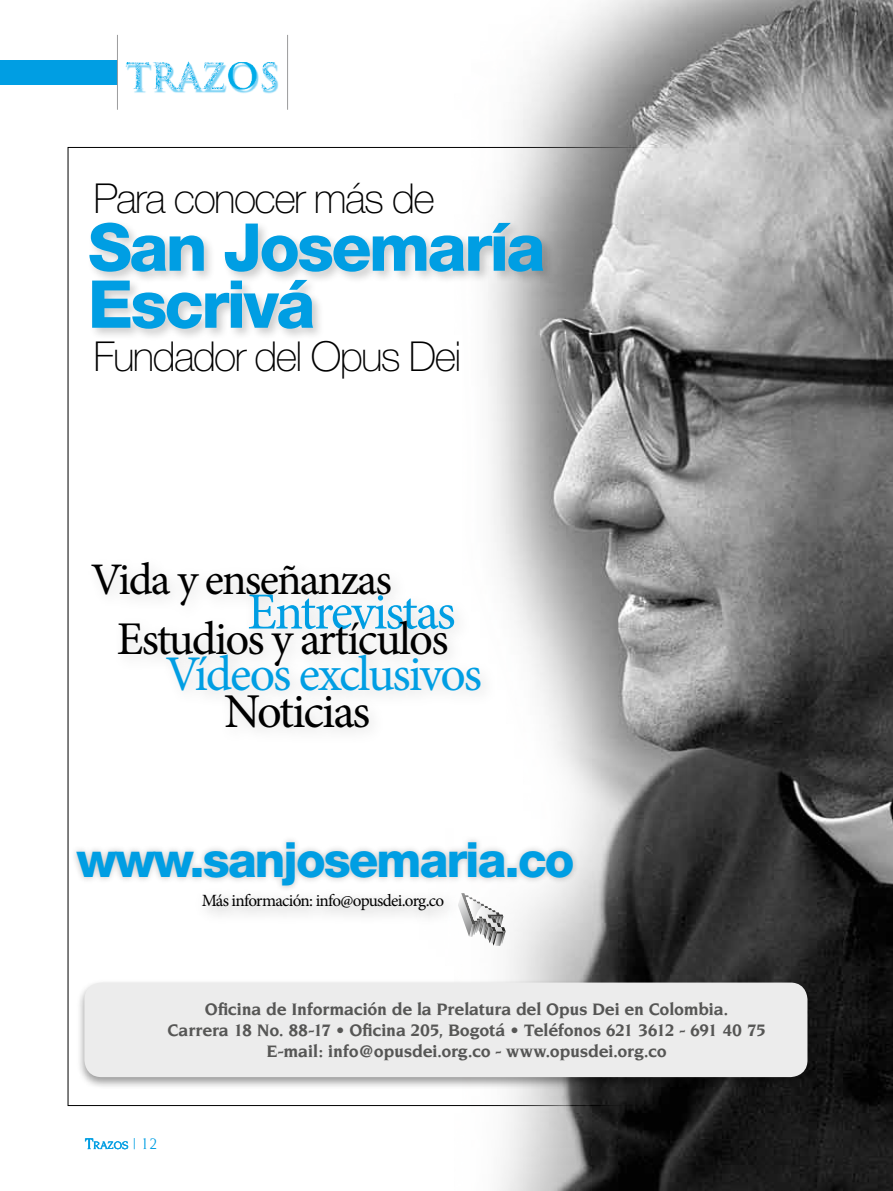
<style>
.page{position:relative;width:893px;height:1191px;background:#fff}
.page>*{position:absolute;margin:0;border:0;box-sizing:border-box;transform-origin:0 0}
.t1{font:800 66px/57px "Helvetica Neue";letter-spacing:-.04em;color:#009ee3}
.t2{font:52.05px "Minion Pro";letter-spacing:-.04em;color:#009ee3}
.t3{font:49.95px "Minion Pro";letter-spacing:-.04em;color:#009ee3}
.t4{font:800 48.6px "Helvetica Neue";letter-spacing:-.04em;color:#009ee3}
.t5{font:48.6px "Minion Pro";letter-spacing:-.04em;color:#000}
.t6{font:46.95px "Minion Pro";letter-spacing:-.04em;color:#000}
.t7{font:45.15px "Minion Pro";letter-spacing:-.04em;color:#000}
.t8{font:100 41.25px "Helvetica Neue";letter-spacing:-.04em;color:#000}
.t9{font:700 18px/21px "Novarese";letter-spacing:-.015em;color:#565655;text-align:center}
.t10{font:17.1px "Minion Pro";letter-spacing:-.04em;color:#000}
.t11{font:11.55px "Novarese";color:#009ee3}
.s1{font-size:16.5px}
.s2{font-size:15px}
</style>
<div class="page">
<img style="left:395px;top:0;width:498px;height:1191px">
<div style="left:87px;top:219px;width:468px;height:122px;background:#000;opacity:.2"></div>
<div style="left:84px;top:553px;width:325px;height:70px;background:#fdfdfd"></div>
<div style="left:241px;top:585px;width:231px;height:62px;background:#f7f7f7"></div>
<div style="left:111px;top:612px;width:354px;height:71px;background:#f6f6f6"></div>
<div style="left:159px;top:646px;width:340px;height:63px;background:#f7f7f7"></div>
<div style="left:217px;top:686px;width:170px;height:60px;background:#f8f8f8"></div>
<div style="left:70px;top:835px;width:510px;height:58px;background:#000;opacity:.25"></div>
<svg style="left:458px;top:893px;width:48px;height:52px"></svg>
<div style="left:194px;top:886px;width:268px;height:42px;background:#fafafa"></div>
<div style="left:0;top:60px;width:117px;height:25px;background:#009ee3"></div>
<hr style="left:117px;top:35px;width:1px;height:75px;background:#9c9c9d">
<hr style="left:287px;top:35px;width:1px;height:75px;background:#9c9c9d">
<img style="left:125px;top:61px;width:154px;height:33px">
<div style="left:76px;top:978px;width:740px;height:111px;background:#000;opacity:.4"></div>
<div style="left:84px;top:982px;width:723px;height:95px;background:#ececec;border-radius:17px"></div>
<h3 class="t8" style="left:94px;top:174px;width:343px">Para conocer más de</h3>
<h1 class="t1" style="left:88px;top:218px;width:459px">San Josemaría<br>Escrivá</h1>
<h3 class="t8" style="left:94px;top:332px;width:369px">Fundador del Opus Dei</h3>
<h3 class="t7" style="left:91px;top:549px;width:303px">Vida y enseñanzas</h3>
<h2 class="t2" style="left:247px;top:577px;width:210px">Entrevistas</h2>
<h3 class="t6" style="left:117px;top:608px;width:333px">Estudios y artículos</h3>
<h3 class="t3" style="left:166px;top:641px;width:318px">Vídeos exclusivos</h3>
<h3 class="t5" style="left:224px;top:679px;width:148px">Noticias</h3>
<h3 class="t4" style="left:77px;top:831px;width:500px">www.sanjosemaria.co</h3>
<p class="t10" style="left:202px;top:889px;width:244px">Más información: info@opusdei.org.co</p>
<p class="t9" style="left:167px;top:998px;width:600px">Oficina de Información de la Prelatura del Opus Dei en Colombia.<br>Carrera 18 No. 88-17 • Oficina 205, Bogotá • Teléfonos 621 3612 - 691 40 75<br>E-mail: info@opusdei.org.co - www.opusdei.org.co</p>
<p class="t11" style="left:85px;top:1139px;width:74px"><span class="s1">T</span>RAZOS <span class="s2">|</span> <span class="s1">12</span></p>
</div>
